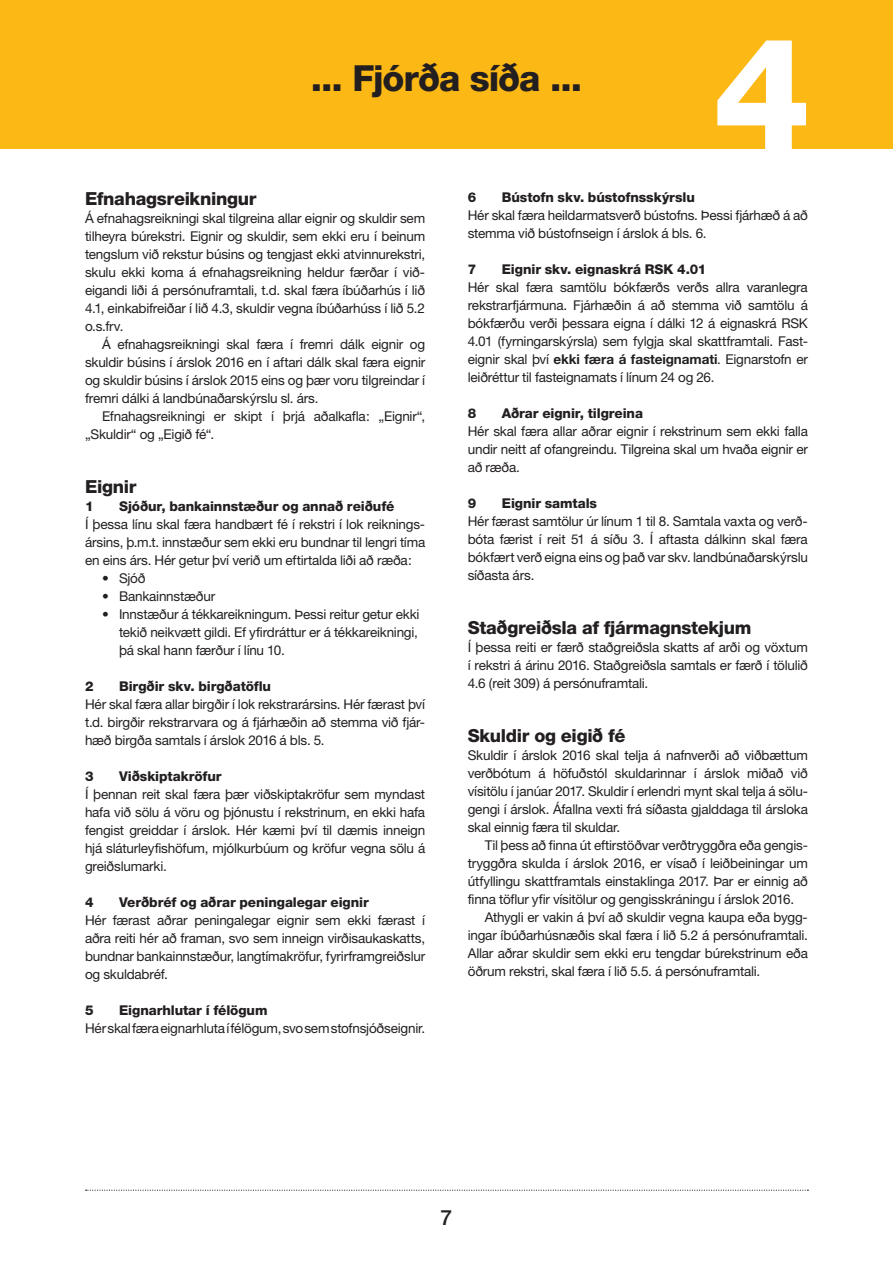
<style>
.page{position:relative;width:893px;height:1263px;background:#fff}
.page>*{position:absolute;margin:0;border:0;box-sizing:border-box;transform-origin:0 0}
.t1{font:800 156.6px "Helvetica Neue";color:#fff}
.t2{font:800 36px "Helvetica Neue";letter-spacing:-.03em;color:#231f20}
.t3{font:500 21px "Helvetica Neue";color:#231f20}
.t4{font:800 18px "Helvetica Neue";letter-spacing:-.02em;color:#231f20}
.t5{font:13.5px/18px "Helvetica Neue";letter-spacing:-.015em;color:#231f20;text-align:justify}
.t6{font:800 13.5px "Helvetica Neue";letter-spacing:-.005em;color:#231f20}
.s1{font-weight:700}
</style>
<div class="page">
<div style="left:0;top:0;width:893px;height:149px;background:#fcb814"></div>
<svg style="left:86px;top:1189px;width:722px;height:2px"></svg>
<h2 class="t2" style="left:311px;top:57px;width:273px">... Fjórða síða ...</h2>
<h1 class="t1" style="left:712px;top:1px;width:100px">4</h1>
<h3 class="t4" style="left:85px;top:188px;width:173px">Efnahagsreikningur</h3>
<p class="t5" style="left:85px;top:209px;width:342px">Á efnahagsreikningi skal tilgreina allar eignir og skuldir sem tilheyra búrekstri. Eignir og skuldir, sem ekki eru í beinum tengslum við rekstur búsins og tengjast ekki atvinnurekstri, skulu ekki koma á efnahagsreikning heldur færðar í við&shy;eigandi liði á persónuframtali, t.d. skal færa íbúðarhús í lið 4.1, einkabifreiðar í lið 4.3, skuldir vegna íbúðarhúss í lið 5.2 o.s.frv.</p>
<p class="t5" style="left:85px;top:335px;width:342px;text-indent:17px">Á efnahagsreikningi skal færa í fremri dálk eignir og skuldir búsins í árslok 2016 en í aftari dálk skal færa eignir og skuldir búsins í árslok 2015 eins og þær voru tilgreindar í fremri dálki á landbúnaðarskýrslu sl. árs.</p>
<p class="t5" style="left:85px;top:407px;width:342px;text-indent:17px">Efnahagsreikningi er skipt í þrjá aðalkafla: „Eignir“, „Skuldir“ og „Eigið fé“.</p>
<h3 class="t4" style="left:85px;top:476px;width:53px">Eignir</h3>
<p class="t6" style="left:85px;top:498px;width:10px">1</p>
<p class="t6" style="left:119px;top:498px;width:277px">Sjóður, bankainnstæður og annað reiðufé</p>
<p class="t5" style="left:85px;top:515px;width:342px">Í þessa línu skal færa handbært fé í rekstri í lok reiknings&shy;ársins, þ.m.t. innstæður sem ekki eru bundnar til lengri tíma en eins árs. Hér getur því verið um eftirtalda liði að ræða:</p>
<p class="t5" style="left:102px;top:569px;width:45px">• Sjóð</p>
<p class="t5" style="left:102px;top:587px;width:115px">• Bankainnstæður</p>
<p class="t5" style="left:119px;top:605px;width:302px;text-align:left;text-indent:-17px">• Innstæður á tékkareikningum. Þessi reitur getur ekki tekið neikvætt gildi. Ef yfirdráttur er á tékkareikningi, þá skal hann færður í línu 10.</p>
<p class="t6" style="left:85px;top:678px;width:10px">2</p>
<p class="t6" style="left:119px;top:678px;width:154px">Birgðir skv. birgðatöflu</p>
<p class="t5" style="left:85px;top:695px;width:342px">Hér skal færa allar birgðir í lok rekstrarársins. Hér færast því t.d. birgðir rekstrarvara og á fjárhæðin að stemma við fjár&shy;hæð birgða samtals í árslok 2016 á bls. 5.</p>
<p class="t6" style="left:85px;top:768px;width:10px">3</p>
<p class="t6" style="left:119px;top:768px;width:104px">Viðskiptakröfur</p>
<p class="t5" style="left:85px;top:785px;width:342px">Í þennan reit skal færa þær viðskiptakröfur sem myndast hafa við sölu á vöru og þjónustu í rekstrinum, en ekki hafa fengist greiddar í árslok. Hér kæmi því til dæmis inneign hjá sláturleyfishöfum, mjólkurbúum og kröfur vegna sölu á greiðslumarki.</p>
<p class="t6" style="left:85px;top:894px;width:10px">4</p>
<p class="t6" style="left:119px;top:894px;width:251px">Verðbréf og aðrar peningalegar eignir</p>
<p class="t5" style="left:85px;top:911px;width:342px">Hér færast aðrar peningalegar eignir sem ekki færast í aðra reiti hér að framan, svo sem inneign virðisaukaskatts, bundnar bankainnstæður, langtímakröfur, fyrirframgreiðslur og skuldabréf.</p>
<p class="t6" style="left:85px;top:1002px;width:10px">5</p>
<p class="t6" style="left:119px;top:1002px;width:150px">Eignarhlutar í félögum</p>
<p class="t5" style="left:85px;top:1019px;width:342px">Hér skal færa eignarhluta í félögum, svo sem stofnsjóðseignir.</p>
<p class="t6" style="left:468px;top:189px;width:10px">6</p>
<p class="t6" style="left:502px;top:189px;width:195px">Bústofn skv. bústofnsskýrslu</p>
<p class="t5" style="left:468px;top:206px;width:342px">Hér skal færa heildarmatsverð bústofns. Þessi fjárhæð á að stemma við bústofnseign í árslok á bls. 6.</p>
<p class="t6" style="left:468px;top:261px;width:10px">7</p>
<p class="t6" style="left:502px;top:261px;width:206px">Eignir skv. eignaskrá RSK 4.01</p>
<p class="t5" style="left:468px;top:278px;width:342px">Hér skal færa samtölu bókfærðs verðs allra varanlegra rekstrarfjármuna. Fjárhæðin á að stemma við samtölu á bókfærðu verði þessara eigna í dálki 12 á eignaskrá RSK 4.01 (fyrningarskýrsla) sem fylgja skal skattframtali. Fast&shy;eignir skal því <span class="s1">ekki færa á fasteignamati</span>. Eignarstofn er leiðréttur til fasteignamats í línum 24 og 26.</p>
<p class="t6" style="left:468px;top:405px;width:10px">8</p>
<p class="t6" style="left:502px;top:405px;width:143px">Aðrar eignir, tilgreina</p>
<p class="t5" style="left:468px;top:422px;width:342px">Hér skal færa allar aðrar eignir í rekstrinum sem ekki falla undir neitt af ofangreindu. Tilgreina skal um hvaða eignir er að ræða.</p>
<p class="t6" style="left:468px;top:495px;width:10px">9</p>
<p class="t6" style="left:502px;top:495px;width:97px">Eignir samtals</p>
<p class="t5" style="left:468px;top:512px;width:342px">Hér færast samtölur úr línum 1 til 8. Samtala vaxta og verð&shy;bóta færist í reit 51 á síðu 3. Í aftasta dálkinn skal færa bókfært verð eigna eins og það var skv. landbúnaðarskýrslu síðasta árs.</p>
<h3 class="t4" style="left:468px;top:617px;width:285px">Staðgreiðsla af fjármagnstekjum</h3>
<p class="t5" style="left:468px;top:638px;width:342px">Í þessa reiti er færð staðgreiðsla skatts af arði og vöxtum í rekstri á árinu 2016. Staðgreiðsla samtals er færð í tölulið 4.6 (reit 309) á persónuframtali.</p>
<h3 class="t4" style="left:468px;top:725px;width:159px">Skuldir og eigið fé</h3>
<p class="t5" style="left:468px;top:746px;width:342px">Skuldir í árslok 2016 skal telja á nafnverði að viðbættum verðbótum á höfuðstól skuldarinnar í árslok miðað við vísitölu í janúar 2017. Skuldir í erlendri mynt skal telja á sölu&shy;gengi í árslok. Áfallna vexti frá síðasta gjalddaga til ársloka skal einnig færa til skuldar.</p>
<p class="t5" style="left:468px;top:836px;width:342px;text-indent:17px">Til þess að finna út eftirstöðvar verðtryggðra eða gengis&shy;tryggðra skulda í árslok 2016, er vísað í leiðbeiningar um útfyllingu skattframtals einstaklinga 2017. Þar er einnig að finna töflur yfir vísitölur og gengisskráningu í árslok 2016.</p>
<p class="t5" style="left:468px;top:908px;width:342px;text-indent:17px">Athygli er vakin á því að skuldir vegna kaupa eða bygg&shy;ingar íbúðarhúsnæðis skal færa í lið 5.2 á persónuframtali.<br>Allar aðrar skuldir sem ekki eru tengdar búrekstrinum eða öðrum rekstri, skal færa í lið 5.5. á persónuframtali.</p>
<h3 class="t3" style="left:441px;top:1205px;width:13px">7</h3>
</div>
